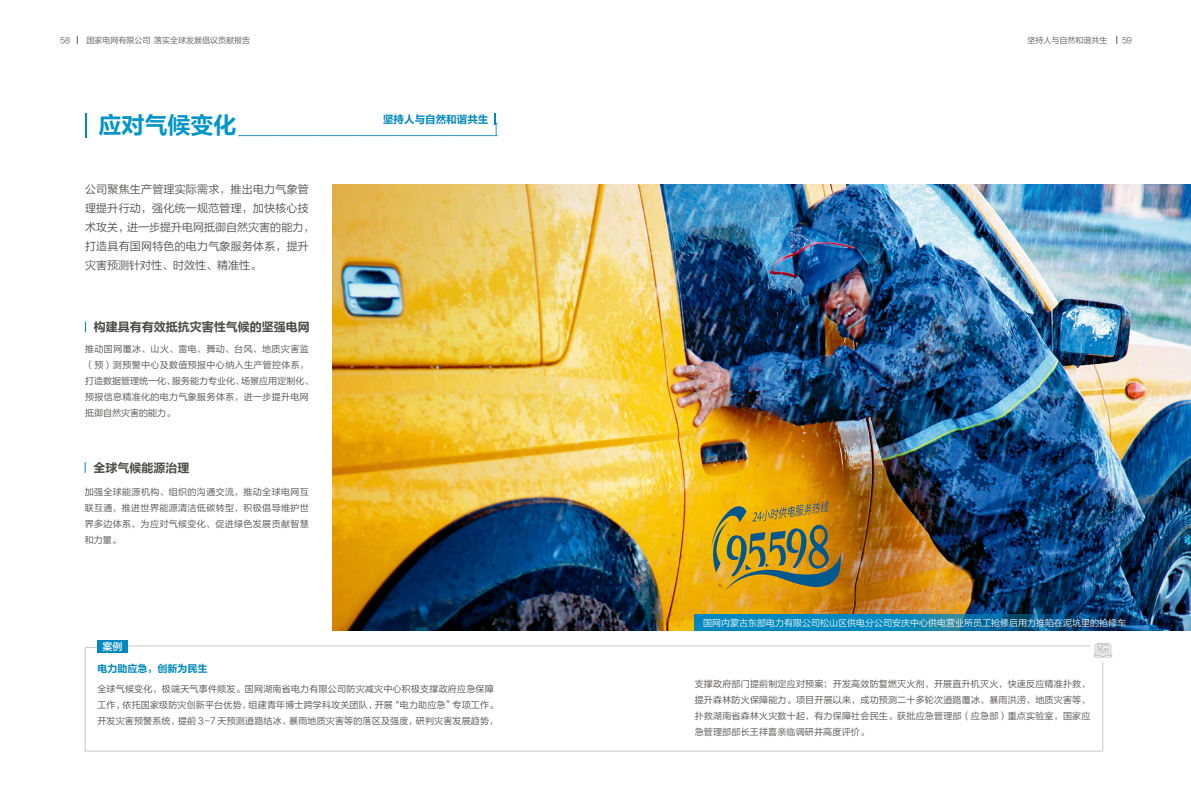
<style>
.page{position:relative;width:1191px;height:808px;background:#fff}
.page>*{position:absolute;margin:0;border:0;box-sizing:border-box;transform-origin:0 0}
.t1{font:23px "FZLTCHJW GB1 0";color:#0096c8}
.t2{font:12px "FZLTCHJW GB1 0";color:#4c4948}
.t3{font:11px/19px "FZLTXIHK GBK1 0";letter-spacing:.02em;color:#4c4948}
.t4{font:10.5px "FZLTCHJW GB1 0";color:#0088bf}
.t5{font:10px "FZLTCHJW GB1 0";color:#0088bf}
.t6{font:10px "FZLTZHJW GB1 0";color:#fff}
.t7{font:9px/16px "FZLTXIHK GBK1 0";letter-spacing:.025em;color:#4c4948}
.t8{font:9px "FZLTXIHK GBK1 0";color:#fff}
.t9{font:8px "FZLTXIHK GBK1 0";color:#595757}
</style>
<div class="page">
<img style="left:332px;top:184px;width:859px;height:447px">
<hr style="left:85px;top:113px;width:2px;height:25px;background:#0088bf">
<svg style="left:239px;top:113px;width:258px;height:23px"></svg>
<svg style="left:85px;top:647px;width:1018px;height:104px"></svg>
<hr style="left:116px;top:646px;width:974px;height:1px;background:#c9c9c9">
<svg style="left:1093px;top:643px;width:19px;height:15px"></svg>
<div style="left:97px;top:640px;width:30px;height:13px;background:#0088bf"></div>
<svg style="left:694px;top:614px;width:476px;height:17px;background:#066ea0"></svg>
<p class="t9" style="left:60px;top:36px;width:11px">58</p>
<p class="t9" style="left:86px;top:36px;width:165px">国家电网有限公司 落实全球发展倡议贡献报告</p>
<p class="t9" style="left:1027px;top:36px;width:81px">坚持人与自然和谐共生</p>
<p class="t9" style="left:1122px;top:36px;width:11px">59</p>
<h1 class="t1" style="left:98px;top:112px;width:139px">应对气候变化</h1>
<p class="t4" style="left:383px;top:113px;width:107px">坚持人与自然和谐共生</p>
<p class="t3" style="left:85px;top:180px;width:231px">公司聚焦生产管理实际需求，推出电力气象管理提升行动，强化统一规范管理，加快核心技术攻关，进一步提升电网抵御自然灾害的能力，打造具有国网特色的电力气象服务体系，提升灾害预测针对性、时效性、精准性。</p>
<h2 class="t2" style="left:94px;top:320px;width:218px">构建具有有效抵抗灾害性气候的坚强电网</h2>
<p class="t7" style="left:85px;top:341px;width:230px">推动国网覆冰、山火、雷电、舞动、台风、地质灾害监（预）测预警中心及数值预报中心纳入生产管控体系，打造数据管理统一化、服务能力专业化、场景应用定制化、预报信息精准化的电力气象服务体系，进一步提升电网抵御自然灾害的能力。</p>
<h2 class="t2" style="left:93px;top:461px;width:97px">全球气候能源治理</h2>
<p class="t7" style="left:85px;top:484px;width:226px;text-align:justify">加强全球能源机构、组织的沟通交流，推动全球电网互联互通，推进世界能源清洁低碳转型，积极倡导维护世界多边体系，为应对气候变化、促进绿色发展贡献智慧和力量。</p>
<p class="t6" style="left:102px;top:641px;width:21px">案例</p>
<p class="t5" style="left:97px;top:663px;width:112px">电力助应急，创新为民生</p>
<p class="t7" style="left:97px;top:682px;width:402px">全球气候变化，极端天气事件频发。国网湖南省电力有限公司防灾减灾中心积极支撑政府应急保障工作，依托国家级防灾创新平台优势，组建青年博士跨学科攻关团队，开展“电力助应急”专项工作。开发灾害预警系统，提前 3-7 天预测道路结冰、暴雨地质灾害等的落区及强度，研判灾害发展趋势，</p>
<p class="t8" style="left:703px;top:618px;width:424px">国网内蒙古东部电力有限公司松山区供电分公司安庆中心供电营业所员工抢修后用力推陷在泥坑里的抢修车</p>
<p class="t7" style="left:694px;top:676px;width:397px;text-align:justify">支撑政府部门提前制定应对预案；开发高效防复燃灭火剂，开展直升机灭火，快速反应精准扑救，提升森林防火保障能力。项目开展以来，成功预测二十多轮次道路覆冰、暴雨洪涝、地质灾害等，扑救湖南省森林火灾数十起，有力保障社会民生。获批应急管理部（应急部）重点实验室，国家应急管理部部长王祥喜亲临调研并高度评价。</p>
</div>
